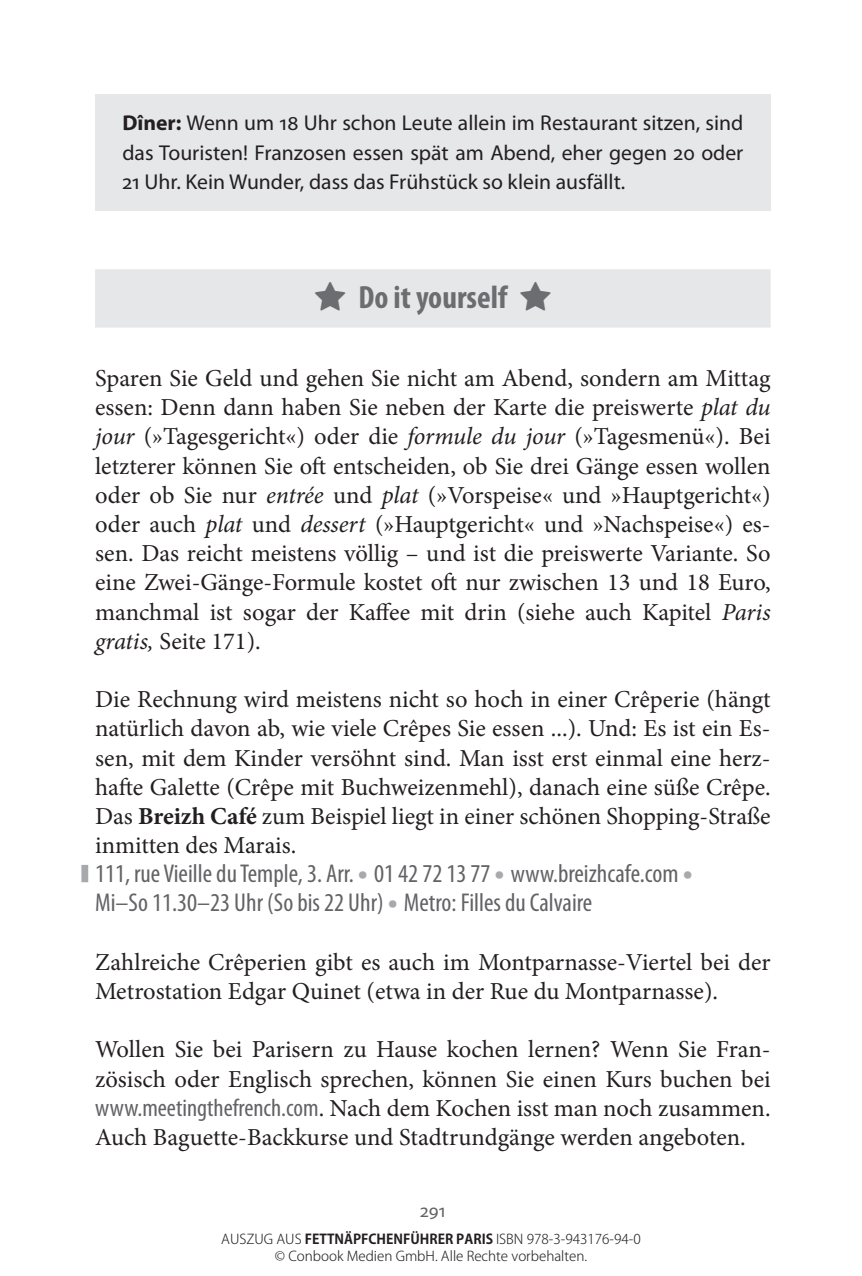
<style>
.page{position:relative;width:862px;height:1276px;background:#fff}
.page>*{position:absolute;margin:0;border:0;box-sizing:border-box;transform-origin:0 0}
.t1{font:700 condensed 32.18px "Myriad Pro";color:#6c6d70}
.t2{font:condensed 25.88px/29.2px "Myriad Pro";color:#636366}
.t3{font:24.3px/29.2px "Minion Pro";color:#231f20;text-align:justify}
.t4{font:21.6px/29.2px "Myriad Pro";color:#231f20;text-align:justify}
.t5{font:19.12px "Myriad Pro";color:#636366}
.t6{font:300 13.5px/16.2px "Koz Go Pro";color:#231f20;text-align:center}
.s1{font-weight:700}
.s2{font-style:italic}
.s3{font-size:38.7px;color:#a8a9ad}
.s4{font-size:24.97px}
.s5{font-family:"Myriad Pro";font-stretch:condensed;font-size:24.97px;color:#636366}
</style>
<div class="page">
<div style="left:95px;top:94px;width:675px;height:117px;background:#e6e7e9"></div>
<div style="left:95px;top:269px;width:675px;height:59px;background:#e6e7e9"></div>
<div style="left:81px;top:865px;width:7px;height:17px;background:#a8a9ad"></div>
<p class="t4" style="left:122px;top:108px;width:622px"><span class="s1">Dîner:</span> Wenn um 18 Uhr schon Leute allein im Restaurant sitzen, sind das Touristen! Franzosen essen spät am Abend, eher gegen 20 oder 21 Uhr. Kein Wunder, dass das Frühstück so klein ausfällt.</p>
<h1 class="t1" style="left:358px;top:277px;width:150px">Do it yourself</h1>
<p class="t3" style="left:95px;top:364px;width:676px">Sparen Sie Geld und gehen Sie nicht am Abend, sondern am Mittag essen: Denn dann haben Sie neben der Karte die preiswerte <span class="s2">plat du jour</span> (»Tagesgericht«) oder die <span class="s2">formule du jour</span> (»Tagesmenü«). Bei letzterer können Sie oft entscheiden, ob Sie drei Gänge essen wollen oder ob Sie nur <span class="s2">entrée</span> und <span class="s2">plat</span> (»Vorspeise« und »Hauptgericht«) oder auch <span class="s2">plat</span> und <span class="s2">dessert</span> (»Hauptgericht« und »Nachspeise«) es&shy;sen. Das reicht meistens völlig – und ist die preiswerte Variante. So eine Zwei-Gänge-Formule kostet oft nur zwischen 13 und 18 Euro, manchmal ist sogar der Kaffee mit drin (siehe auch Kapitel <span class="s2">Paris gratis,</span> Seite 171).</p>
<p class="t3" style="left:95px;top:685px;width:676px">Die Rechnung wird meistens nicht so hoch in einer Crêperie (hängt natürlich davon ab, wie viele Crêpes Sie essen ...). Und: Es ist ein Es&shy;sen, mit dem Kinder versöhnt sind. Man isst erst einmal eine herz&shy;hafte Galette (Crêpe mit Buchweizenmehl), danach eine süße Crêpe.<br>Das <span class="s1">Breizh Café</span> zum Beispiel liegt in einer schönen Shopping-Straße inmitten des Marais.</p>
<p class="t2" style="left:95px;top:858px;width:599px">111, rue Vieille du Temple, 3. Arr. <span class="s3">•</span> 01 42 72 13 77 <span class="s3">•</span> <span class="s4">www.</span>breizhcafe.com <span class="s3">•<br></span>Mi–So 11.30–23 Uhr (So bis 22 Uhr) <span class="s3">•</span> Metro: Filles du Calvaire</p>
<p class="t3" style="left:95px;top:947px;width:676px">Zahlreiche Crêperien gibt es auch im Montparnasse-Viertel bei der<br>Metrostation Edgar Quinet (etwa in der Rue du Montparnasse).</p>
<p class="t3" style="left:95px;top:1035px;width:676px">Wollen Sie bei Parisern zu Hause kochen lernen? Wenn Sie Fran&shy;zösisch oder Englisch sprechen, können Sie einen Kurs buchen bei <span class="s5">www.meetingthefrench.com</span>. Nach dem Kochen isst man noch zusammen.<br>Auch Baguette-Backkurse und Stadtrundgänge werden angeboten.</p>
<p class="t5" style="left:420px;top:1198px;width:27px">291</p>
<p class="t6" style="left:221px;top:1231px;width:421px">AUSZUG AUS <span class="s1">FETTNÄPFCHENFÜHRER PARIS</span> ISBN 978-3-943176-94-0 © Conbook Medien GmbH. Alle Rechte vorbehalten.</p>
</div>
